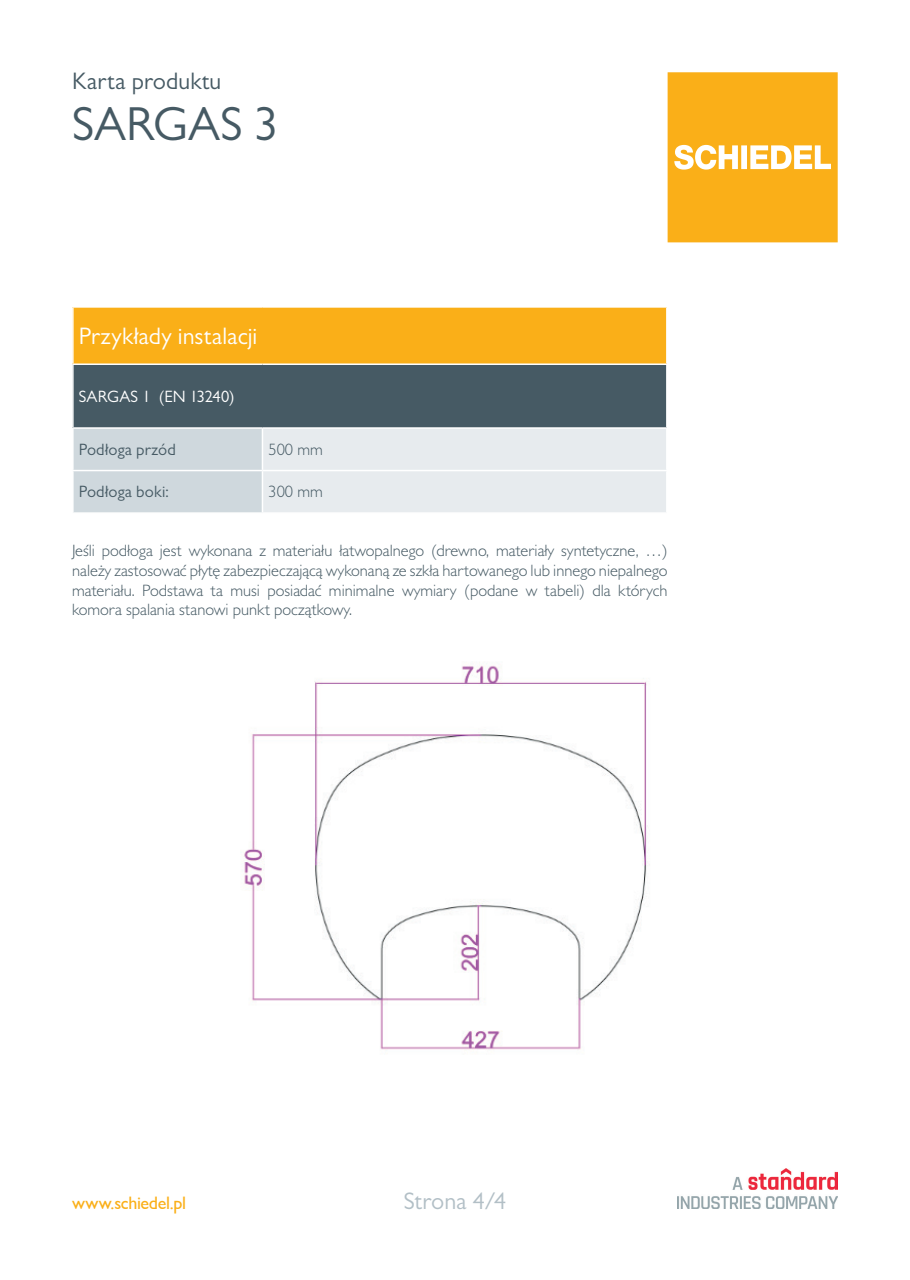
<style>
.page{position:relative;width:910px;height:1280px;background:#fff}
.page>*{position:absolute;margin:0;border:0;box-sizing:border-box;transform-origin:0 0}
.t1{font:48px "Gill Sans";color:#465a64}
.t2{font:24px "Gill Sans";letter-spacing:.005em;color:#fff}
.t3{font:24px "Gill Sans";letter-spacing:.005em;color:#465a64}
.t4{font:24px "Gill Sans";color:#b2bfc6}
.t5{font:18px "Gill Sans Alt One WGL";letter-spacing:-.015em;color:#faaf18}
.t6{font:300 16.5px/19.8px "Gill Sans";color:#465a64;text-align:justify}
.t7{font:16.5px "Gill Sans";letter-spacing:.005em;color:#465a64}
.t8{font:16.5px "Gill Sans";letter-spacing:.005em;color:#fff}
</style>
<div class="page">
<svg style="left:668px;top:72px;width:170px;height:170px;background:#fab52a"></svg>
<img style="left:678px;top:1168px;width:160px;height:41px">
<div style="left:73px;top:307px;width:594px;height:57px;background:#faaf18"></div>
<div style="left:73px;top:364px;width:594px;height:64px;background:#465a64"></div>
<svg style="left:74px;top:429px;width:592px;height:83px;background:#dfe5e8"></svg>
<hr style="left:262px;top:429px;width:1px;height:41px;background:#fff">
<hr style="left:72px;top:470px;width:190px;height:1px;background:#fff">
<hr style="left:262px;top:470px;width:406px;height:1px;background:#fff">
<hr style="left:262px;top:471px;width:1px;height:41px;background:#fff">
<hr style="left:72px;top:308px;width:2px;height:55px;background:#fff">
<hr style="left:72px;top:365px;width:2px;height:62px;background:#fff">
<hr style="left:72px;top:306px;width:190px;height:2px;background:#fff">
<hr style="left:262px;top:306px;width:406px;height:2px;background:#fff">
<hr style="left:72px;top:363px;width:190px;height:2px;background:#fff">
<hr style="left:262px;top:363px;width:406px;height:2px;background:#fff">
<hr style="left:666px;top:308px;width:2px;height:55px;background:#fff">
<hr style="left:666px;top:365px;width:2px;height:62px;background:#fff">
<hr style="left:72px;top:427px;width:190px;height:2px;background:#fff">
<hr style="left:262px;top:427px;width:406px;height:2px;background:#fff">
<img style="left:243px;top:662px;width:407px;height:388px">
<p class="t3" style="left:72px;top:67px;width:151px">Karta produktu</p>
<p class="t1" style="left:72px;top:96px;width:208px">SARGAS 3</p>
<p class="t2" style="left:79px;top:322px;width:180px">Przykłady instalacji</p>
<p class="t8" style="left:79px;top:387px;width:157px">SARGAS 1 (EN 13240)</p>
<p class="t7" style="left:79px;top:440px;width:99px">Podłoga przód</p>
<p class="t6" style="left:268px;top:439px;width:56px">500 mm</p>
<p class="t7" style="left:79px;top:482px;width:92px">Podłoga boki:</p>
<p class="t6" style="left:268px;top:482px;width:56px">300 mm</p>
<p class="t6" style="left:72px;top:540px;width:597px">Jeśli podłoga jest wykonana z materiału łatwopalnego (drewno, materiały syntetyczne, …) należy zastosować płytę zabezpieczającą wykonaną ze szkła hartowanego lub innego niepalnego materiału. Podstawa ta musi posiadać minimalne wymiary (podane w tabeli) dla których komora spalania stanowi punkt początkowy.</p>
<p class="t5" style="left:72px;top:1190px;width:115px">www.schiedel.pl</p>
<h2 class="t4" style="left:404px;top:1187px;width:104px">Strona 4/4</h2>
</div>
